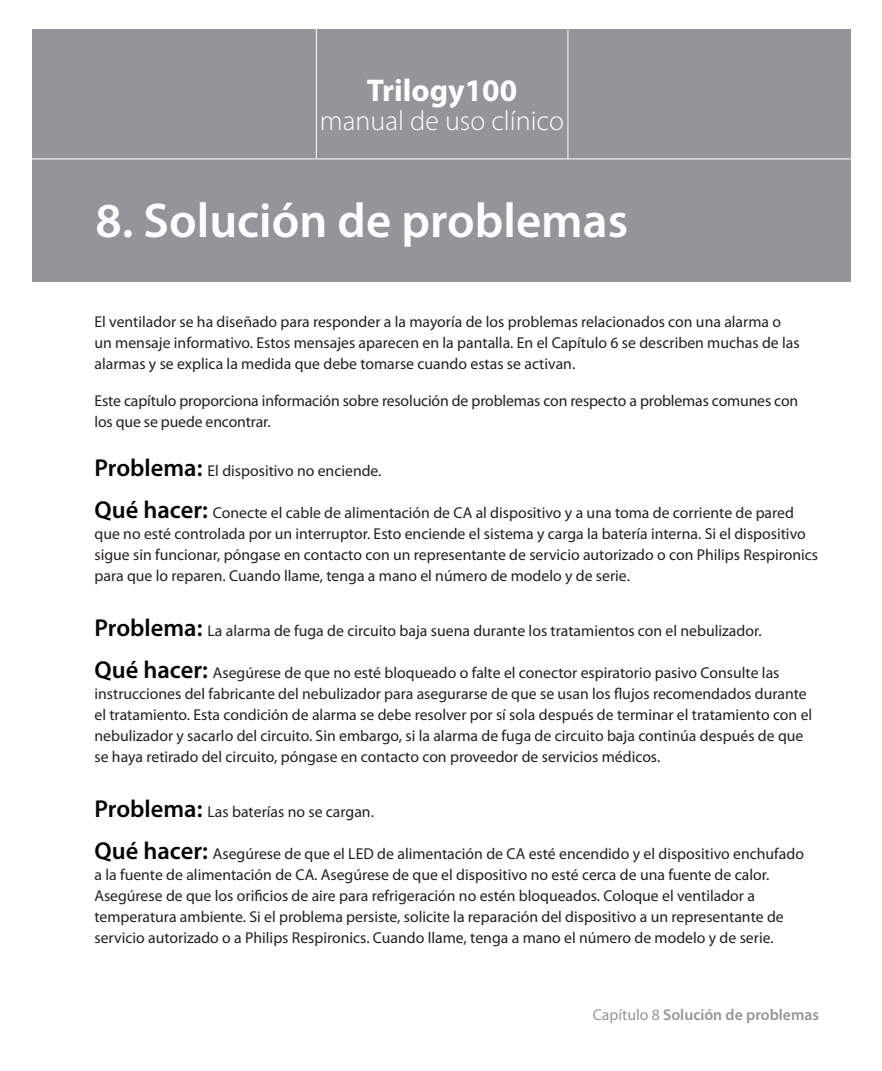
<style>
.page{position:relative;width:882px;height:1071px;background:#fff}
.page>*{position:absolute;margin:0;border:0;box-sizing:border-box;transform-origin:0 0}
.t1{font:600 49px "Myriad Pro";color:#fff}
.t2{font:700 31.5px "Myriad Pro";color:#fff}
.t3{font:300 28px "Myriad Pro";color:#fff}
.t4{font:15.75px/21px "Myriad Pro";color:#231f20}
.t5{font:600 15.75px "Myriad Pro";color:#939598}
.s1{font-weight:600;font-size:24.5px;color:#040503}
.s2{font-weight:400}
</style>
<div class="page">
<div style="left:32px;top:29px;width:819px;height:253px;background:#939598"></div>
<hr style="left:0;top:158px;width:882px;height:1px;background:#fff">
<hr style="left:316px;top:28px;width:1px;height:131px;background:#fff">
<hr style="left:567px;top:19px;width:1px;height:140px;background:#fff">
<h2 class="t2" style="left:367px;top:69px;width:152px">Trilogy100</h2>
<h3 class="t3" style="left:320px;top:104px;width:246px">manual de uso clínico</h3>
<h1 class="t1" style="left:95px;top:189px;width:534px">8. Solución de problemas</h1>
<p class="t4" style="left:94px;top:311px;width:707px">El ventilador se ha diseñado para responder a la mayoría de los problemas relacionados con una alarma o un mensaje informativo. Estos mensajes aparecen en la pantalla. En el Capítulo 6 se describen muchas de las alarmas y se explica la medida que debe tomarse cuando estas se activan.</p>
<p class="t4" style="left:94px;top:390px;width:705px">Este capítulo proporciona información sobre resolución de problemas con respecto a problemas comunes con los que se puede encontrar.</p>
<p class="t4" style="left:94px;top:460px;width:289px"><span class="s1">Problema:</span> El dispositivo no enciende.</p>
<p class="t4" style="left:94px;top:502px;width:725px"><span class="s1">Qué hacer:</span> Conecte el cable de alimentación de CA al dispositivo y a una toma de corriente de pared que no esté controlada por un interruptor. Esto enciende el sistema y carga la batería interna. Si el dispositivo sigue sin funcionar, póngase en contacto con un representante de servicio autorizado o con Philips Respironics para que lo reparen. Cuando llame, tenga a mano el número de modelo y de serie.</p>
<p class="t4" style="left:94px;top:620px;width:669px"><span class="s1">Problema:</span> La alarma de fuga de circuito baja suena durante los tratamientos con el nebulizador.</p>
<p class="t4" style="left:94px;top:662px;width:719px"><span class="s1">Qué hacer:</span> Asegúrese de que no esté bloqueado o falte el conector espiratorio pasivo Consulte las instrucciones del fabricante del nebulizador para asegurarse de que se usan los flujos recomendados durante el tratamiento. Esta condición de alarma se debe resolver por sí sola después de terminar el tratamiento con el nebulizador y sacarlo del circuito. Sin embargo, si la alarma de fuga de circuito baja continúa después de que se haya retirado del circuito, póngase en contacto con proveedor de servicios médicos.</p>
<p class="t4" style="left:94px;top:801px;width:281px"><span class="s1">Problema:</span> Las baterías no se cargan.</p>
<p class="t4" style="left:94px;top:843px;width:711px"><span class="s1">Qué hacer:</span> Asegúrese de que el LED de alimentación de CA esté encendido y el dispositivo enchufado a la fuente de alimentación de CA. Asegúrese de que el dispositivo no esté cerca de una fuente de calor.<br>Asegúrese de que los orificios de aire para refrigeración no estén bloqueados. Coloque el ventilador a temperatura ambiente. Si el problema persiste, solicite la reparación del dispositivo a un representante de servicio autorizado o a Philips Respironics. Cuando llame, tenga a mano el número de modelo y de serie.</p>
<p class="t5" style="left:593px;top:1005px;width:228px"><span class="s2">Capítulo 8</span> Solución de problemas</p>
</div>
